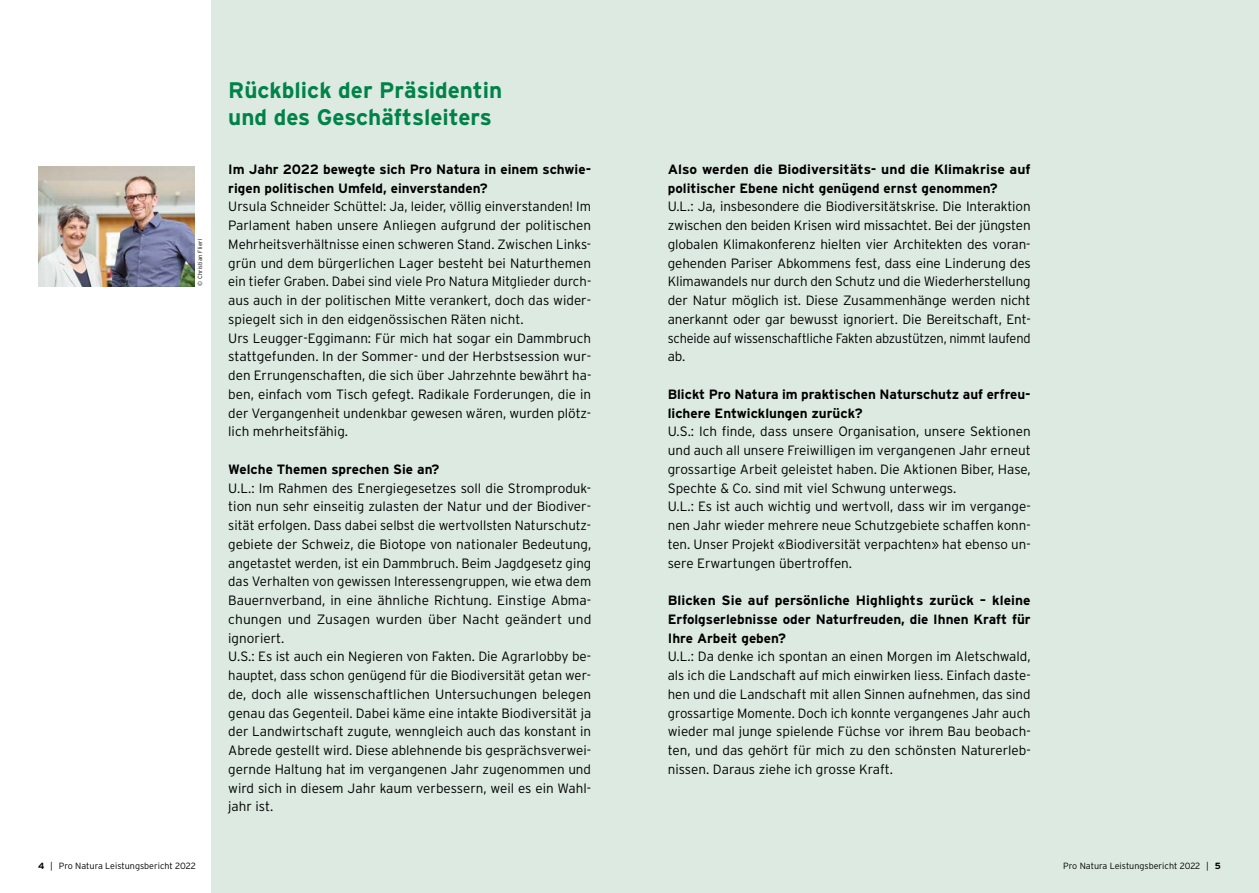
<style>
.page{position:relative;width:1259px;height:893px;background:#fff}
.page>*{position:absolute;margin:0;border:0;box-sizing:border-box;transform-origin:0 0}
.t1{font:700 22.5px/27px "Interstate";color:#008248}
.t2{font:300 13.5px/18.8px "Interstate";color:#000}
.t3{font:700 13.5px/18.8px "Interstate";color:#000}
.t4{font:300 9px "Interstate";color:#000}
.t5{font:300 6px "Interstate";letter-spacing:.01em;color:#000}
.s1{font-weight:700}
</style>
<div class="page">
<div style="left:211px;top:0;width:1048px;height:893px;background:#dceae1"></div>
<img style="left:38px;top:166px;width:156px;height:120px">
<p class="t5" style="left:197px;top:286px;width:48px;rotate:-90deg">© Christian Flierl</p>
<p class="t4" style="left:38px;top:860px;width:159px"><span class="s1">4</span> | Pro Natura Leistungsbericht 2022</p>
<h1 class="t1" style="left:228px;top:76px;width:276px">Rückblick der Präsidentin und des Geschäftsleiters</h1>
<p class="t3" style="left:228px;top:160px;width:364px">Im Jahr 2022 bewegte sich Pro Natura in einem schwie&shy;rigen politischen Umfeld, einverstanden?</p>
<p class="t2" style="left:228px;top:197px;width:365px">Ursula Schneider Schüttel: Ja, leider, völlig einverstanden! Im Parlament haben unsere Anliegen aufgrund der politischen Mehrheitsverhältnisse einen schweren Stand. Zwischen Links&shy;grün und dem bürgerlichen Lager besteht bei Naturthemen ein tiefer Graben. Dabei sind viele Pro Natura Mitglieder durch&shy;aus auch in der politischen Mitte verankert, doch das wider&shy;spiegelt sich in den eidgenössischen Räten nicht.<br>Urs Leugger-Eggimann: Für mich hat sogar ein Dammbruch stattgefunden. In der Sommer- und der Herbstsession wur&shy;den Errungenschaften, die sich über Jahrzehnte bewährt ha&shy;ben, einfach vom Tisch gefegt. Radikale Forderungen, die in der Vergangenheit undenkbar gewesen wären, wurden plötz&shy;lich mehrheitsfähig.</p>
<p class="t3" style="left:228px;top:460px;width:213px">Welche Themen sprechen Sie an?</p>
<p class="t2" style="left:228px;top:478px;width:365px">U.L.: Im Rahmen des Energiegesetzes soll die Stromproduk&shy;tion nun sehr einseitig zulasten der Natur und der Biodiver&shy;sität erfolgen. Dass dabei selbst die wertvollsten Naturschutz&shy;gebiete der Schweiz, die Biotope von nationaler Bedeutung, angetastet werden, ist ein Dammbruch. Beim Jagdgesetz ging das Verhalten von gewissen Interessengruppen, wie etwa dem Bauernverband, in eine ähnliche Richtung. Einstige Abma&shy;chungen und Zusagen wurden über Nacht geändert und ignoriert.<br>U.S.: Es ist auch ein Negieren von Fakten. Die Agrarlobby be&shy;hauptet, dass schon genügend für die Biodiversität getan wer&shy;de, doch alle wissenschaftlichen Untersuchungen belegen genau das Gegenteil. Dabei käme eine intakte Biodiversität ja der Landwirtschaft zugute, wenngleich auch das konstant in Abrede gestellt wird. Diese ablehnende bis gesprächsverwei&shy;gernde Haltung hat im vergangenen Jahr zugenommen und wird sich in diesem Jahr kaum verbessern, weil es ein Wahl&shy;jahr ist.</p>
<p class="t3" style="left:668px;top:160px;width:364px">Also werden die Biodiversitäts- und die Klimakrise auf politischer Ebene nicht genügend ernst genommen?</p>
<p class="t2" style="left:668px;top:197px;width:364px;text-align:justify">U.L.: Ja, insbesondere die Biodiversitätskrise. Die Interaktion zwischen den beiden Krisen wird missachtet. Bei der jüngsten globalen Klimakonferenz hielten vier Architekten des voran&shy;gehenden Pariser Abkommens fest, dass eine Linderung des Klimawandels nur durch den Schutz und die Wiederherstellung der Natur möglich ist. Diese Zusammenhänge werden nicht anerkannt oder gar bewusst ignoriert. Die Bereitschaft, Ent&shy;scheide auf wissenschaftliche Fakten abzustützen, nimmt laufend ab.</p>
<p class="t3" style="left:668px;top:385px;width:364px">Blickt Pro Natura im praktischen Naturschutz auf erfreu&shy;lichere Entwicklungen zurück?</p>
<p class="t2" style="left:668px;top:422px;width:364px">U.S.: Ich finde, dass unsere Organisation, unsere Sektionen und auch all unsere Freiwilligen im vergangenen Jahr erneut grossartige Arbeit geleistet haben. Die Aktionen Biber, Hase, Spechte &amp; Co. sind mit viel Schwung unterwegs.<br>U.L.: Es ist auch wichtig und wertvoll, dass wir im vergange&shy;nen Jahr wieder mehrere neue Schutzgebiete schaffen konn&shy;ten. Unser Projekt «Biodiversität verpachten» hat ebenso un&shy;sere Erwartungen übertroffen.</p>
<p class="t3" style="left:668px;top:591px;width:364px;text-align:justify">Blicken Sie auf persönliche Highlights zurück – kleine Erfolgserlebnisse oder Naturfreuden, die Ihnen Kraft für Ihre Arbeit geben?</p>
<p class="t2" style="left:668px;top:647px;width:364px;text-align:justify">U.L.: Da denke ich spontan an einen Morgen im Aletschwald, als ich die Landschaft auf mich einwirken liess. Einfach daste&shy;hen und die Landschaft mit allen Sinnen aufnehmen, das sind grossartige Momente. Doch ich konnte vergangenes Jahr auch wieder mal junge spielende Füchse vor ihrem Bau beobach&shy;ten, und das gehört für mich zu den schönsten Naturerleb&shy;nissen. Daraus ziehe ich grosse Kraft.</p>
<p class="t4" style="left:1063px;top:860px;width:159px">Pro Natura Leistungsbericht 2022 | <span class="s1">5</span></p>
</div>
